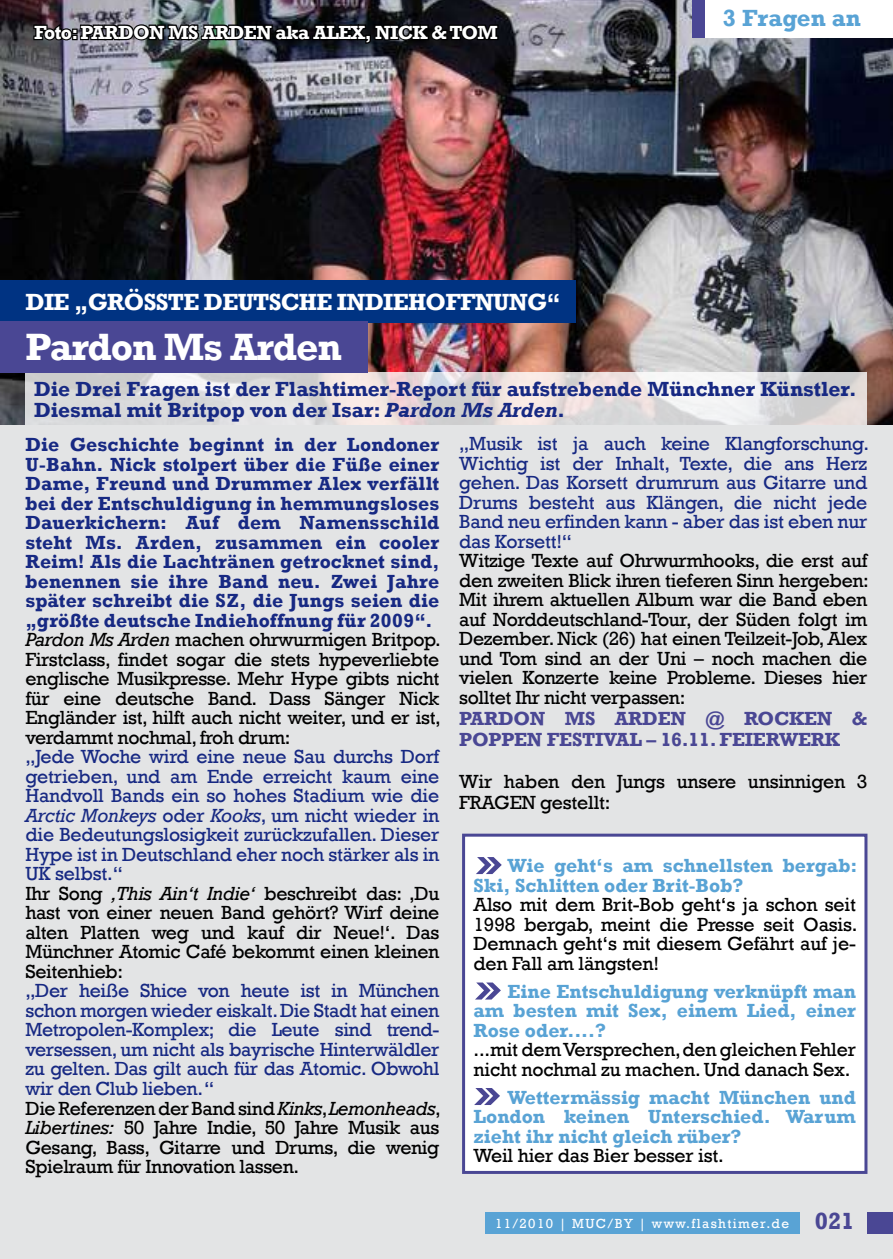
<style>
.page{position:relative;width:893px;height:1259px;background:#e3e4e5}
.page>*{position:absolute;margin:0;border:0;box-sizing:border-box;transform-origin:0 0}
.t1{font:700 39px "Rockwell";letter-spacing:-.03em;color:#fff}
.t2{font:700 24px "Rockwell";letter-spacing:-.03em;color:#fff}
.t3{font:700 24px "Rockwell";color:#59a3d5}
.t4{font:700 21px/21px "Rockwell";color:#172983}
.t5{font:19.5px/19.5px "Rockwell";letter-spacing:-.02em;color:#172983}
.t6{font:700 19.5px/19.5px "Rockwell";letter-spacing:.005em;color:#172983}
.t7{font:19.5px/19.5px "Rockwell";letter-spacing:-.01em;color:#000;text-align:justify}
.t8{font:700 19.5px/19.5px "Rockwell";color:#59a3d5;text-align:justify}
.t9{font:700 19.5px/21px "Rockwell";letter-spacing:-.01em;color:#4a4794}
.t10{font:700 19.5px "Rockwell";letter-spacing:-.03em;color:#fff}
.t11{font:13.5px "Rockwell";letter-spacing:.1em;color:#fff}
.s1{font-style:italic}
.s2{font-weight:400;font-style:italic;color:#000}
.s3{font-weight:400;color:#000}
.s4{color:#000}
.s5{font-style:italic;color:#000}
.s6{font-weight:700;font-size:24px;color:#4a4794}
</style>
<div class="page">
<div style="left:867px;top:1212px;width:26px;height:21px;background:#4a4794"></div>
<div style="left:485px;top:1212px;width:314px;height:21px;background:#59a3d5"></div>
<img style="left:0;top:0;width:893px;height:424px">
<svg style="left:32px;top:20px;width:468px;height:25px;background:#222428"></svg>
<div style="left:699px;top:0;width:194px;height:38px;background:#fff"></div>
<div style="left:692px;top:0;width:12px;height:38px;background:#4a4794"></div>
<div style="left:0;top:280px;width:575px;height:43px;background:#003382"></div>
<div style="left:464px;top:835px;width:402px;height:337px;background:#fff"></div>
<div style="left:462px;top:833px;width:405px;height:341px;border:3px solid #4a4794"></div>
<svg style="left:475px;top:982px;width:26px;height:17px"></svg>
<svg style="left:476px;top:857px;width:26px;height:17px"></svg>
<svg style="left:474px;top:1088px;width:26px;height:17px"></svg>
<svg style="left:26px;top:372px;width:841px;height:53px"></svg>
<div style="left:0;top:321px;width:367px;height:51px;background:#4a4794"></div>
<p class="t10" style="left:34px;top:21px;width:465px">Foto: PARDON MS ARDEN aka ALEX, NICK &amp; TOM</p>
<p class="t2" style="left:26px;top:287px;width:537px">DIE „GRÖSSTE DEUTSCHE INDIEHOFFNUNG“</p>
<h1 class="t1" style="left:26px;top:323px;width:318px">Pardon Ms Arden</h1>
<p class="t3" style="left:723px;top:4px;width:139px">3 Fragen an</p>
<p class="t4" style="left:34px;top:378px;width:824px">Die Drei Fragen ist der Flashtimer-Report für aufstrebende Münchner Künstler.<br>Diesmal mit Britpop von der Isar: <span class="s1">Pardon Ms Arden</span>.</p>
<p class="t5" style="left:459px;top:434px;width:411px;text-align:justify">„Musik ist ja auch keine Klangforschung.<br>Wichtig ist der Inhalt, Texte, die ans Herz gehen. Das Korsett drumrum aus Gitarre und Drums besteht aus Klängen, die nicht jede Band neu erfinden kann - aber das ist eben nur das Korsett!“</p>
<p class="t7" style="left:459px;top:551px;width:411px">Witzige Texte auf Ohrwurmhooks, die erst auf den zweiten Blick ihren tieferen Sinn hergeben:<br>Mit ihrem aktuellen Album war die Band eben auf Norddeutschland-Tour, der Süden folgt im Dezember. Nick (26) hat einen Teilzeit-Job, Alex und Tom sind an der Uni – noch machen die vielen Konzerte keine Probleme. Dieses hier solltet Ihr nicht verpassen:</p>
<p class="t9" style="left:459px;top:708px;width:410px">PARDON MS ARDEN @ ROCKEN &amp;<br>POPPEN FESTIVAL – 16.11. FEIERWERK</p>
<p class="t7" style="left:459px;top:771px;width:410px;line-height:21px">Wir haben den Jungs unsere unsinnigen 3<br>FRAGEN gestellt:</p>
<p class="t6" style="left:26px;top:435px;width:417px">Die Geschichte beginnt in der Londoner U-Bahn. Nick stolpert über die Füße einer Dame, Freund und Drummer Alex verfällt bei der Entschuldigung in hemmungsloses Dauerkichern: Auf dem Namensschild steht Ms. Arden, zusammen ein cooler Reim! Als die Lachtränen getrocknet sind, benennen sie ihre Band neu. Zwei Jahre später schreibt die SZ, die Jungs seien die „größte deutsche Indiehoffnung für 2009“.<br><span class="s2">Pardon Ms Arden</span> <span class="s3">machen ohrwurmigen Britpop.<br>Firstclass, findet sogar die stets hypeverliebte englische Musikpresse. Mehr Hype gibts nicht für eine deutsche Band. Dass Sänger Nick Engländer ist, hilft auch nicht weiter, und er ist, verdammt nochmal, froh drum:</span></p>
<p class="t5" style="left:26px;top:747px;width:415px">„Jede Woche wird eine neue Sau durchs Dorf getrieben, und am Ende erreicht kaum eine Handvoll Bands ein so hohes Stadium wie die <span class="s1">Arctic Monkeys</span> oder <span class="s1">Kooks</span>, um nicht wieder in die Bedeutungslosigkeit zurückzufallen. Dieser Hype ist in Deutschland eher noch stärker als in UK selbst.“<br><span class="s4">Ihr Song</span> <span class="s5">‚This Ain‘t Indie‘</span> <span class="s4">beschreibt das: ‚Du hast von einer neuen Band gehört? Wirf deine alten Platten weg und kauf dir Neue!‘. Das Münchner Atomic Café bekommt einen kleinen Seitenhieb:</span></p>
<p class="t5" style="left:25px;top:981px;width:417px">„Der heiße Shice von heute ist in München schon morgen wieder eiskalt. Die Stadt hat einen Metropolen-Komplex; die Leute sind trend&shy;versessen, um nicht als bayrische Hinterwäldler zu gelten. Das gilt auch für das Atomic. Obwohl wir den Club lieben. “<br><span class="s4">Die Referenzen der Band sind</span> <span class="s5">Kinks</span><span class="s4">,</span> <span class="s5">Lemonheads</span><span class="s4">, </span><span class="s5">Libertines:</span> <span class="s4">50 Jahre Indie, 50 Jahre Musik aus Gesang, Bass, Gitarre und Drums, die wenig Spielraum für Innovation lassen.</span></p>
<p class="t8" style="left:474px;top:856px;width:385px;text-indent:34px">Wie geht‘s am schnellsten bergab:<br>Ski, Schlitten oder Brit-Bob?</p>
<p class="t7" style="left:474px;top:895px;width:385px">Also mit dem Brit-Bob geht‘s ja schon seit 1998 bergab, meint die Presse seit Oasis.<br>Demnach geht‘s mit diesem Gefährt auf je&shy;den Fall am längsten!</p>
<p class="t8" style="left:474px;top:981px;width:384px;text-indent:34px">Eine Entschuldigung verknüpft man am besten mit Sex, einem Lied, einer Rose oder....?</p>
<p class="t7" style="left:474px;top:1040px;width:384px">...mit dem Versprechen, den gleichen Fehler nicht nochmal zu machen. Und danach Sex.</p>
<p class="t8" style="left:474px;top:1087px;width:384px;text-indent:34px">Wettermässig macht München und London keinen Unterschied. Warum zieht ihr nicht gleich rüber?</p>
<p class="t7" style="left:474px;top:1146px;width:252px">Weil hier das Bier besser ist.</p>
<p class="t11" style="left:495px;top:1215px;width:361px">11/2010 | MUC/BY | www.flashtimer.de <span class="s6">021</span></p>
</div>
